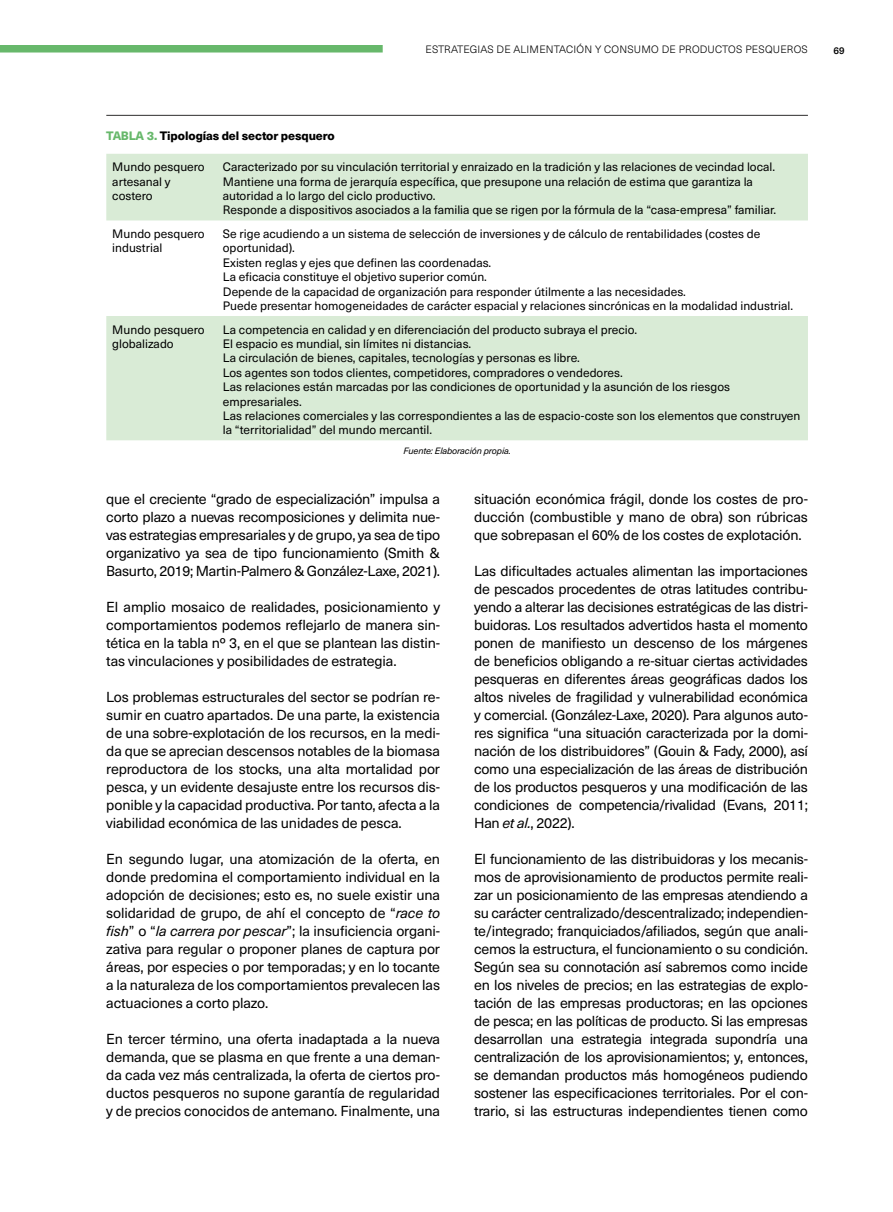
<style>
.page{position:relative;width:893px;height:1212px;background:#fff}
.page>*{position:absolute;margin:0;border:0;box-sizing:border-box;transform-origin:0 0}
.t1{font:14.25px/18px "Neue Haas Unica";letter-spacing:-.01em;color:#000;text-align:justify}
.t2{font:12px/14.4px "Neue Haas Unica";color:#000}
.t3{font:800 12px "Neue Haas Unica";letter-spacing:-.01em;color:#000}
.t4{font:300 10.5px "Neue Haas Unica";letter-spacing:.02em;color:#000}
.t5{font:500 9.75px "Neue Haas Unica";color:#000}
.t6{font:italic 9px "Neue Haas Unica";letter-spacing:-.01em;color:#000}
.s1{color:#67b86b}
.s2{font-style:italic}
</style>
<div class="page">
<svg style="left:106px;top:154px;width:702px;height:286px;fill:#d9ebd6"></svg>
<hr style="left:106px;top:115px;width:702px;height:1px;background:#454444">
<div style="left:0;top:45px;width:383px;height:8px;background:#67b86b"></div>
<p class="t4" style="left:425px;top:41px;width:384px">ESTRATEGIAS DE ALIME NTACIÓN Y CONSUMO DE PRODUCTOS PESQUEROS</p>
<p class="t5" style="left:833px;top:43px;width:13px">69</p>
<p class="t3" style="left:106px;top:127px;width:230px"><span class="s1">TABLA 3.</span> Tipologías del sector pesquero</p>
<p class="t2" style="left:112px;top:159px;width:94px">Mundo pesquero artesanal y costero</p>
<p class="t2" style="left:223px;top:159px;width:555px">Caracterizado por su vinculación territorial y enraizado en la tradición y las relaciones de vecindad local.<br>Mantiene una forma de jerarquía específica, que presupone una relación de estima que garantiza la autoridad a lo largo del ciclo productivo.<br>Responde a dispositivos asociados a la familia que se rigen por la fórmula de la “casa-empresa” familiar.</p>
<p class="t2" style="left:112px;top:226px;width:94px">Mundo pesquero industrial</p>
<p class="t2" style="left:223px;top:226px;width:572px">Se rige acudiendo a un sistema de selección de inversiones y de cálculo de rentabilidades (costes de oportunidad).<br>Existen reglas y ejes que definen las coordenadas.<br>La eficacia constituye el objetivo superior común.<br>Depende de la capacidad de organización para responder útilmente a las necesidades.<br>Puede presentar homogeneidades de carácter espacial y relaciones sincrónicas en la modalidad industrial.</p>
<p class="t2" style="left:112px;top:321px;width:94px">Mundo pesquero globalizado</p>
<p class="t2" style="left:223px;top:321px;width:579px">La competencia en calidad y en diferenciación del producto subraya el precio.<br>El espacio es mundial, sin límites ni distancias.<br>La circulación de bienes, capitales, tecnologías y personas es libre.<br>Los agentes son todos clientes, competidores, compradores o vendedores.<br>Las relaciones están marcadas por las condiciones de oportunidad y la asunción de los riesgos empresariales.<br>Las relaciones comerciales y las correspondientes a las de espacio-coste son los elementos que construyen la “territorialidad” del mundo mercantil.</p>
<p class="t6" style="left:403px;top:444px;width:109px">Fuente: Elaboración propia.</p>
<p class="t1" style="left:106px;top:489px;width:335px">que el creciente “grado de especialización” impulsa a corto plazo a nuevas recomposiciones y delimita nue&shy;vas estrategias empresariales y de grupo, ya sea de tipo organizativo ya sea de tipo funcionamiento (Smith &amp; Basurto, 2019; Martin-Palmero &amp; González-Laxe, 2021).</p>
<p class="t1" style="left:106px;top:597px;width:335px">El amplio mosaico de realidades, posicionamiento y comportamientos podemos reflejarlo de manera sin&shy;tética en la tabla nº 3, en el que se plantean las distin&shy;tas vinculaciones y posibilidades de estrategia.</p>
<p class="t1" style="left:106px;top:687px;width:335px">Los problemas estructurales del sector se podrían re&shy;sumir en cuatro apartados. De una parte, la existencia de una sobre-explotación de los recursos, en la medi&shy;da que se aprecian descensos notables de la biomasa reproductora de los stocks, una alta mortalidad por pesca, y un evidente desajuste entre los recursos dis&shy;ponible y la capacidad productiva. Por tanto, afecta a la viabilidad económica de las unidades de pesca.</p>
<p class="t1" style="left:106px;top:849px;width:335px">En segundo lugar, una atomización de la oferta, en donde predomina el comportamiento individual en la adopción de decisiones; esto es, no suele existir una solidaridad de grupo, de ahí el concepto de “<span class="s2">race to fish</span>” o “<span class="s2">la carrera por pescar</span>”; la insuficiencia organi&shy;zativa para regular o proponer planes de captura por áreas, por especies o por temporadas; y en lo tocante a la naturaleza de los comportamientos prevalecen las actuaciones a corto plazo.</p>
<p class="t1" style="left:106px;top:1029px;width:335px">En tercer término, una oferta inadaptada a la nueva demanda, que se plasma en que frente a una deman&shy;da cada vez más centralizada, la oferta de ciertos pro&shy;ductos pesqueros no supone garantía de regularidad y de precios conocidos de antemano. Finalmente, una</p>
<p class="t1" style="left:474px;top:489px;width:335px">situación económica frágil, donde los costes de pro&shy;ducción (combustible y mano de obra) son rúbricas que sobrepasan el 60% de los costes de explotación.</p>
<p class="t1" style="left:474px;top:561px;width:335px">Las dificultades actuales alimentan las importaciones de pescados procedentes de otras latitudes contribu&shy;yendo a alterar las decisiones estratégicas de las distri&shy;buidoras. Los resultados advertidos hasta el momento ponen de manifiesto un descenso de los márgenes de beneficios obligando a re-situar ciertas actividades pesqueras en diferentes áreas geográficas dados los altos niveles de fragilidad y vulnerabilidad económica y comercial. (González-Laxe, 2020). Para algunos auto&shy;res significa “una situación caracterizada por la domi&shy;nación de los distribuidores” (Gouin &amp; Fady, 2000), así como una especialización de las áreas de distribución de los productos pesqueros y una modificación de las condiciones de competencia/rivalidad (Evans, 2011; Han <span class="s2">et al.</span>, 2022).</p>
<p class="t1" style="left:474px;top:849px;width:335px">El funcionamiento de las distribuidoras y los mecanis&shy;mos de aprovisionamiento de productos permite reali&shy;zar un posicionamiento de las empresas atendiendo a su carácter centralizado/descentralizado; independien&shy;te/integrado; franquiciados/afiliados, según que anali&shy;cemos la estructura, el funcionamiento o su condición.<br>Según sea su connotación así sabremos como incide en los niveles de precios; en las estrategias de explo&shy;tación de las empresas productoras; en las opciones de pesca; en las políticas de producto. Si las empresas desarrollan una estrategia integrada supondría una centralización de los aprovisionamientos; y, entonces, se demandan productos más homogéneos pudiendo sostener las especificaciones territoriales. Por el con&shy;trario, si las estructuras independientes tienen como</p>
</div>
